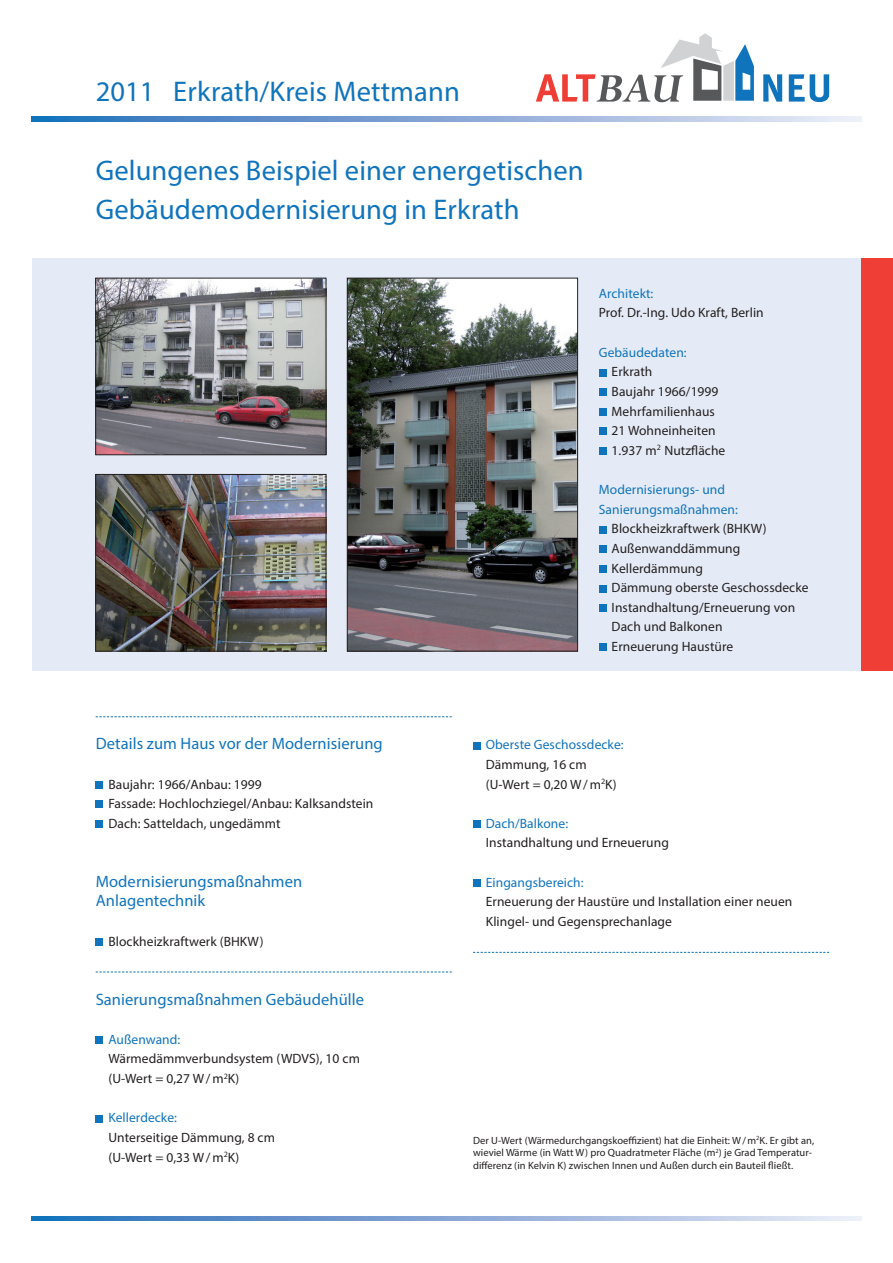
<style>
.page{position:relative;width:893px;height:1263px;background:#fff}
.page>*{position:absolute;margin:0;border:0;box-sizing:border-box;transform-origin:0 0}
.t1{font:28.5px/39.3px "Myriad Pro";letter-spacing:.005em;color:#1074bc}
.t2{font:16.5px/19.6px "Myriad Pro";letter-spacing:.005em;color:#1074bc}
.t3{font:13.5px/19.6px "Myriad Pro";letter-spacing:.005em;color:#231f20}
.t4{font:13.5px/19.6px "Myriad Pro";letter-spacing:.005em;color:#1074bc}
.t5{font:10.5px/12.6px "Myriad Pro";letter-spacing:.005em;color:#231f20}
</style>
<div class="page">
<div style="left:32px;top:258px;width:829px;height:413px;background:#e5ebf6"></div>
<svg style="left:32px;top:1216px;width:829px;height:4px;background:#86a9d6"></svg>
<svg style="left:32px;top:117px;width:829px;height:4px;background:#86a9d6"></svg>
<div style="left:861px;top:258px;width:32px;height:413px;background:#ee3e35"></div>
<svg style="left:96px;top:716px;width:356px;height:1px"></svg>
<svg style="left:96px;top:971px;width:356px;height:1px"></svg>
<div style="left:96px;top:781px;width:7px;height:7px;background:#1074bc"></div>
<div style="left:96px;top:801px;width:7px;height:7px;background:#1074bc"></div>
<div style="left:96px;top:820px;width:7px;height:8px;background:#1074bc"></div>
<div style="left:96px;top:938px;width:7px;height:7px;background:#1074bc"></div>
<div style="left:96px;top:1036px;width:7px;height:8px;background:#1074bc"></div>
<div style="left:96px;top:1115px;width:7px;height:7px;background:#1074bc"></div>
<svg style="left:473px;top:952px;width:356px;height:1px"></svg>
<div style="left:473px;top:742px;width:7px;height:7px;background:#1074bc"></div>
<div style="left:473px;top:820px;width:7px;height:8px;background:#1074bc"></div>
<div style="left:473px;top:879px;width:7px;height:8px;background:#1074bc"></div>
<svg style="left:763px;top:74px;width:19px;height:28px"></svg>
<svg style="left:789px;top:74px;width:40px;height:28px"></svg>
<svg style="left:536px;top:33px;width:218px;height:69px"></svg>
<div style="left:599px;top:369px;width:7px;height:7px;background:#1074bc"></div>
<div style="left:599px;top:388px;width:7px;height:8px;background:#1074bc"></div>
<div style="left:599px;top:408px;width:7px;height:7px;background:#1074bc"></div>
<div style="left:599px;top:428px;width:7px;height:7px;background:#1074bc"></div>
<div style="left:599px;top:447px;width:7px;height:8px;background:#1074bc"></div>
<div style="left:599px;top:526px;width:7px;height:7px;background:#1074bc"></div>
<div style="left:599px;top:545px;width:7px;height:8px;background:#1074bc"></div>
<div style="left:599px;top:565px;width:7px;height:8px;background:#1074bc"></div>
<div style="left:599px;top:585px;width:7px;height:7px;background:#1074bc"></div>
<div style="left:599px;top:604px;width:7px;height:8px;background:#1074bc"></div>
<div style="left:599px;top:644px;width:7px;height:7px;background:#1074bc"></div>
<img style="left:97px;top:280px;width:227px;height:173px">
<div style="left:95px;top:278px;width:231px;height:177px;border:1px solid #231f20"></div>
<img style="left:349px;top:280px;width:227px;height:369px">
<div style="left:347px;top:278px;width:231px;height:373px;border:1px solid #231f20"></div>
<img style="left:97px;top:476px;width:227px;height:173px">
<div style="left:95px;top:474px;width:231px;height:177px;border:1px solid #231f20"></div>
<h1 class="t1" style="left:96px;top:72px;width:366px">2011 Erkrath/Kreis Mettmann</h1>
<h1 class="t1" style="left:96px;top:150px;width:490px">Gelungenes Beispiel einer energetischen<br>Gebäudemodernisierung in Erkrath</h1>
<p class="t4" style="left:599px;top:283px;width:56px">Architekt:</p>
<p class="t3" style="left:599px;top:303px;width:166px">Prof. Dr.-Ing. Udo Kraft, Berlin</p>
<p class="t4" style="left:599px;top:342px;width:89px">Gebäudedaten:</p>
<p class="t3" style="left:612px;top:362px;width:115px">Erkrath<br>Baujahr 1966/1999<br>Mehrfamilienhaus<br>21 Wohneinheiten<br>1.937 m<sup>2</sup> Nutzfläche</p>
<p class="t4" style="left:599px;top:479px;width:141px">Modernisierungs- und<br>Sanierungsmaßnahmen:</p>
<p class="t3" style="left:612px;top:519px;width:198px">Blockheizkraftwerk (BHKW)<br>Außenwanddämmung<br>Kellerdämmung<br>Dämmung oberste Geschossdecke<br>Instandhaltung/Erneuerung von<br>Dach und Balkonen<br>Erneuerung Haustüre</p>
<p class="t2" style="left:96px;top:734px;width:289px">Details zum Haus vor der Modernisierung</p>
<p class="t3" style="left:108px;top:774px;width:266px">Baujahr: 1966/Anbau: 1999<br>Fassade: Hochlochziegel/Anbau: Kalksandstein<br>Dach: Satteldach, ungedämmt</p>
<p class="t2" style="left:96px;top:871px;width:208px">Modernisierungsmaßnahmen<br>Anlagentechnik</p>
<p class="t3" style="left:108px;top:931px;width:157px">Blockheizkraftwerk (BHKW)</p>
<p class="t2" style="left:96px;top:989px;width:270px">Sanierungsmaßnahmen Gebäudehülle</p>
<p class="t4" style="left:108px;top:1029px;width:73px">Außenwand:</p>
<p class="t3" style="left:108px;top:1049px;width:253px">Wärmedämmverbundsystem (WDVS), 10 cm (U-Wert = 0,27 W/m<sup>2</sup>K)</p>
<p class="t4" style="left:108px;top:1108px;width:70px">Kellerdecke:</p>
<p class="t3" style="left:108px;top:1127px;width:168px">Unterseitige Dämmung, 8 cm (U-Wert = 0,33 W/m<sup>2</sup>K)</p>
<p class="t4" style="left:486px;top:735px;width:139px">Oberste Geschossdecke:</p>
<p class="t3" style="left:486px;top:754px;width:132px">Dämmung, 16 cm (U-Wert = 0,20 W/m<sup>2</sup>K)</p>
<p class="t4" style="left:486px;top:813px;width:84px">Dach/Balkone:</p>
<p class="t3" style="left:486px;top:833px;width:185px">Instandhaltung und Erneuerung</p>
<p class="t4" style="left:486px;top:872px;width:99px">Eingangsbereich:</p>
<p class="t3" style="left:486px;top:892px;width:308px">Erneuerung der Haustüre und Installation einer neuen<br>Klingel- und Gegensprechanlage</p>
<p class="t5" style="left:473px;top:1134px;width:343px">Der U-Wert (Wärmedurchgangskoeffizient) hat die Einheit: W/m<sup>2</sup>K. Er gibt an, wieviel Wärme (in Watt W) pro Quadratmeter Fläche (m<sup>2</sup>) je Grad Temperatur&shy;differenz (in Kelvin K) zwischen Innen und Außen durch ein Bauteil fließt.</p>
</div>
